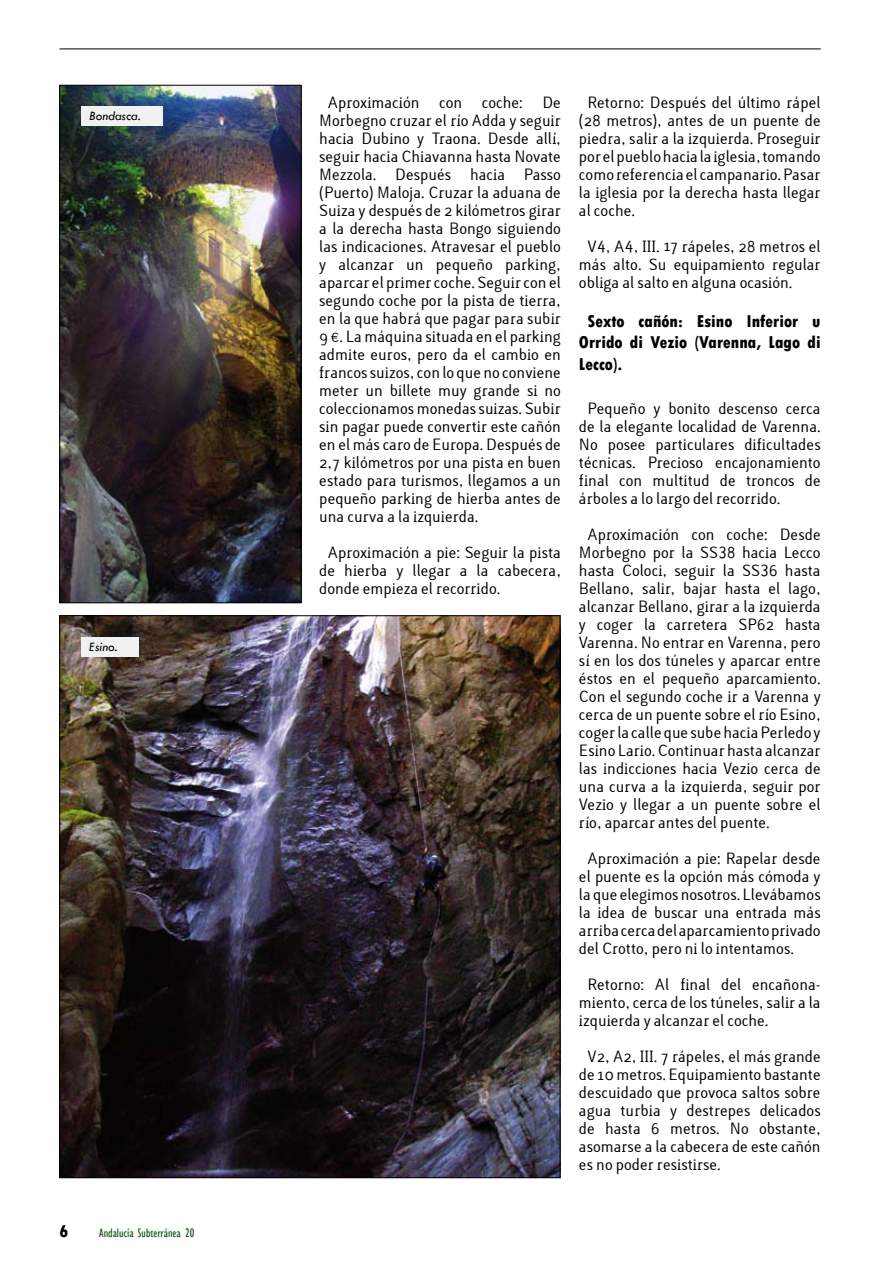
<style>
.page{position:relative;width:893px;height:1263px;background:#fff}
.page>*{position:absolute;margin:0;border:0;box-sizing:border-box;transform-origin:0 0}
.t1{font:800 condensed 18px/21.6px "Tw Cen";color:#000;text-align:justify}
.t2{font:14.7px/18px "Lacuna";color:#000;text-align:justify}
.t3{font:italic 13.35px "Tw Cen";color:#000}
.t4{font:condensed 12.75px "Gill Sans";color:#1a5619}
.s1{font-size:12px}
</style>
<div class="page">
<hr style="left:60px;top:49px;width:761px;height:1px;background:#000">
<img style="left:62px;top:87px;width:237px;height:514px">
<div style="left:60px;top:85px;width:241px;height:518px;border:1px solid #000"></div>
<img style="left:62px;top:617px;width:496px;height:559px">
<div style="left:81px;top:106px;width:82px;height:20px;background:#f0f1f1"></div>
<div style="left:81px;top:637px;width:57px;height:20px;background:#f0f1f1"></div>
<p class="t3" style="left:89px;top:107px;width:53px">Bondasca.</p>
<p class="t3" style="left:89px;top:638px;width:30px">Esino.</p>
<p class="t1" style="left:60px;top:1220px;width:10px">6</p>
<p class="t4" style="left:99px;top:1225px;width:97px">Andalucía Subterránea 20</p>
<p class="t2" style="left:328px;top:94px;width:93px">Aproximación</p>
<p class="t2" style="left:439px;top:94px;width:25px">con</p>
<p class="t2" style="left:482px;top:94px;width:43px">coche:</p>
<p class="t2" style="left:319px;top:94px;width:243px;text-indent:223px">De Morbegno cruzar el río Adda y seguir hacia Dubino y Traona. Desde allí, seguir hacia Chiavanna hasta Novate Mezzola.</p>
<p class="t2" style="left:395px;top:166px;width:58px">Después</p>
<p class="t2" style="left:470px;top:166px;width:37px">hacia</p>
<p class="t2" style="left:319px;top:166px;width:243px;text-indent:204px">Passo (Puerto) Maloja. Cruzar la aduana de Suiza y después de 2 kilómetros girar a la derecha hasta Bongo siguiendo las indicaciones. Atravesar el pueblo y alcanzar un pequeño parking, aparcar el primer coche. Seguir con el segundo coche por la pista de tierra, en la que habrá que pagar para subir 9 <span class="s1">¤</span>. La máquina situada en el parking admite euros, pero da el cambio en francos suizos, con lo que no conviene meter un billete muy grande si no coleccionamos monedas suizas. Subir sin pagar puede convertir este cañón en el más caro de Europa. Después de 2,7 kilómetros por una pista en buen estado para turismos, llegamos a un pequeño parking de hierba antes de una curva a la izquierda.</p>
<p class="t2" style="left:319px;top:544px;width:243px;text-indent:8px">Aproximación a pie: Seguir la pista de hierba y llegar a la cabecera, donde empieza el recorrido.</p>
<p class="t2" style="left:579px;top:94px;width:243px;text-indent:8px">Retorno: Después del último rápel (28 metros), antes de un puente de piedra, salir a la izquierda. Proseguir por el pueblo hacia la iglesia, tomando como referencia el campanario. Pasar la iglesia por la derecha hasta llegar al coche.</p>
<p class="t2" style="left:579px;top:238px;width:243px;text-indent:8px">V4, A4, III. 17 rápeles, 28 metros el más alto. Su equipamiento regular obliga al salto en alguna ocasión.</p>
<p class="t1" style="left:579px;top:310px;width:243px;text-indent:9px">Sexto cañón: Esino Inferior u Orrido di Vezio (Varenna, Lago di Lecco).</p>
<p class="t2" style="left:579px;top:400px;width:243px;text-indent:8px">Pequeño y bonito descenso cerca de la elegante localidad de Varenna.<br>No posee particulares dificultades técnicas. Precioso encajonamiento final con multitud de troncos de árboles a lo largo del recorrido.</p>
<p class="t2" style="left:579px;top:526px;width:243px;text-indent:8px">Aproximación con coche: Desde Morbegno por la SS38 hacia Lecco hasta Coloci, seguir la SS36 hasta Bellano, salir, bajar hasta el lago, alcanzar Bellano, girar a la izquierda y coger la carretera SP62 hasta Varenna. No entrar en Varenna, pero sí en los dos túneles y aparcar entre éstos en el pequeño aparcamiento.<br>Con el segundo coche ir a Varenna y cerca de un puente sobre el río Esino, coger la calle que sube hacia Perledo y Esino Lario. Continuar hasta alcanzar las indicciones hacia Vezio cerca de una curva a la izquierda, seguir por Vezio y llegar a un puente sobre el río, aparcar antes del puente.</p>
<p class="t2" style="left:579px;top:850px;width:243px;text-indent:8px">Aproximación a pie: Rapelar desde el puente es la opción más cómoda y la que elegimos nosotros. Llevábamos la idea de buscar una entrada más arriba cerca del aparcamiento privado del Crotto, pero ni lo intentamos.</p>
<p class="t2" style="left:579px;top:976px;width:243px;text-indent:8px">Retorno: Al final del encañona&shy;miento, cerca de los túneles, salir a la izquierda y alcanzar el coche.</p>
<p class="t2" style="left:579px;top:1048px;width:243px;text-indent:8px">V2, A2, III. 7 rápeles, el más grande de 10 metros. Equipamiento bastante descuidado que provoca saltos sobre agua turbia y destrepes delicados de hasta 6 metros. No obstante, asomarse a la cabecera de este cañón es no poder resistirse.</p>
</div>
